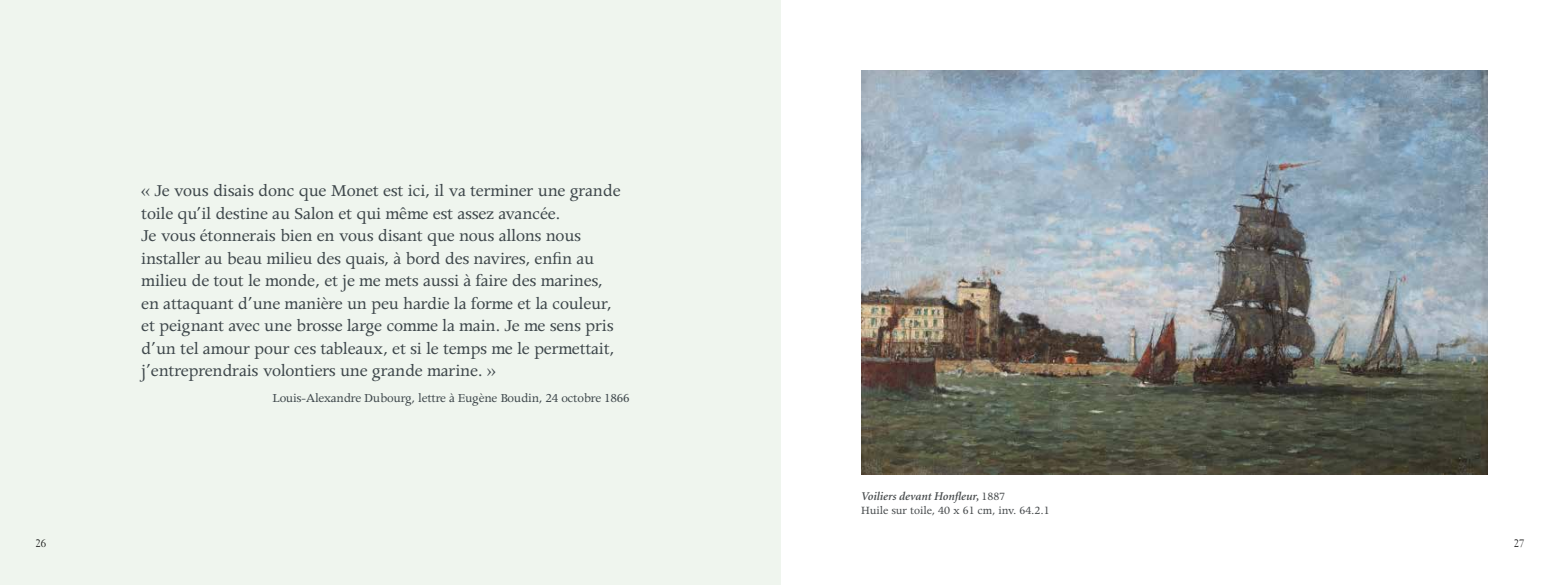
<style>
.page{position:relative;width:1560px;height:585px;background:#fff}
.page>*{position:absolute;margin:0;border:0;box-sizing:border-box;transform-origin:0 0}
.t1{font:18.75px/22.5px "Apollo";letter-spacing:-.015em;color:#3e474b}
.t2{font:13.75px "Apollo";letter-spacing:-.02em;color:#3e474b}
.t3{font:12.5px "Apollo";letter-spacing:-.01em;color:#464a4c}
.t4{font:italic 600 11.88px "Minion";color:#464a4c}
.t5{font:10.62px "Electra LH";color:#000}
.s1{font-family:"Apollo";font-weight:400;font-style:normal;font-size:12.5px}
</style>
<div class="page">
<div style="left:0;top:0;width:780px;height:585px;background:#eff5ee"></div>
<img style="left:861px;top:71px;width:626px;height:403px">
<p class="t1" style="left:141px;top:180px;width:481px">« Je vous disais donc que Monet est ici, il va terminer une grande toile qu’il destine au Salon et qui même est assez avancée.<br>Je vous étonnerais bien en vous disant que nous allons nous installer au beau milieu des quais, à bord des navires, enfin au milieu de tout le monde, et je me mets aussi à faire des marines, en attaquant d’une manière un peu hardie la forme et la couleur, et peignant avec une brosse large comme la main. Je me sens pris d’un tel amour pour ces tableaux, et si le temps me le permettait, j’entreprendrais volontiers une grande marine. »</p>
<p class="t2" style="left:272px;top:390px;width:359px">Louis-Alexandre Dubourg, lettre à Eugène Boudin, 24 octobre 1866</p>
<p class="t4" style="left:861px;top:490px;width:146px">Voiliers devant Honfleur, <span class="s1">1887</span></p>
<p class="t3" style="left:861px;top:503px;width:190px">Huile sur toile, 40 x 61 cm, inv. 64.2.1</p>
<p class="t5" style="left:35px;top:537px;width:12px">26</p>
<p class="t5" style="left:1513px;top:537px;width:12px">27</p>
</div>
